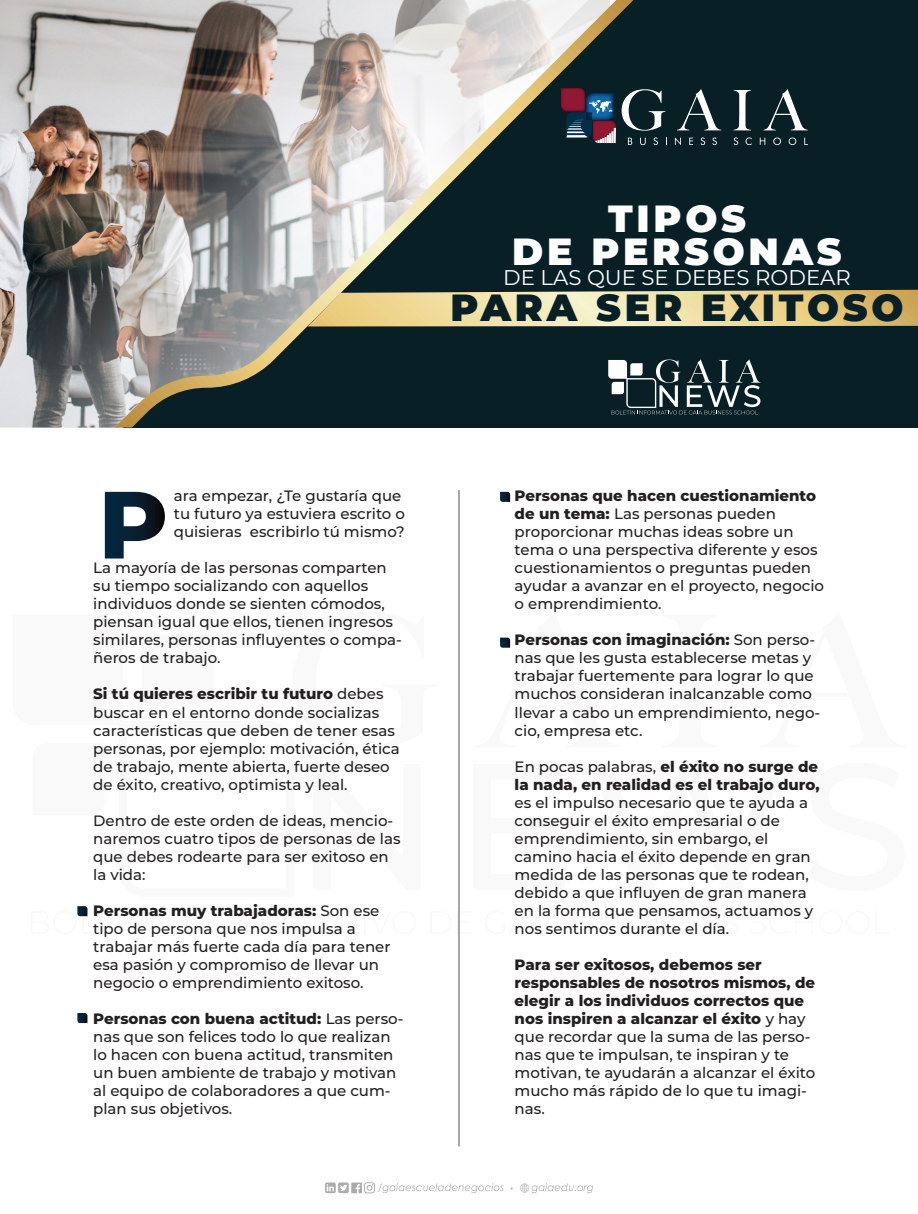
<style>
.page{position:relative;width:918px;height:1214px;background:#fff}
.page>*{position:absolute;margin:0;border:0;box-sizing:border-box;transform-origin:0 0}
.t1{font:900 37.8px/33px "Montserrat";letter-spacing:.1em;color:#fff;text-align:center}
.t2{font:900 37.8px "Montserrat";letter-spacing:.1em;color:#081f26}
.t3{font:21.3px "Montserrat";color:#fff}
.t4{font:500 15px/18px "Montserrat";color:#231f20}
.t5{font:800 15px/18px "Montserrat";color:#231f20}
.s1{font-weight:800}
.s2{font-weight:500}
</style>
<div class="page">
<svg style="left:458px;top:910px;width:1px;height:23px"></svg>
<hr style="left:535px;top:910px;width:2px;height:23px;background:#cdcdcd">
<hr style="left:646px;top:910px;width:2px;height:23px;background:#cdcdcd">
<hr style="left:459px;top:490px;width:1px;height:655px;background:#504f4f">
<svg style="left:77px;top:906px;width:11px;height:11px"></svg>
<svg style="left:77px;top:1013px;width:10px;height:9px"></svg>
<svg style="left:500px;top:491px;width:10px;height:11px"></svg>
<svg style="left:500px;top:637px;width:11px;height:11px"></svg>
<svg style="left:520px;top:1183px;width:73px;height:9px"></svg>
<svg style="left:325px;top:1182px;width:179px;height:10px"></svg>
<svg style="left:105px;top:491px;width:60px;height:67px"></svg>
<div style="left:0;top:0;width:918px;height:427px;background:#081f26"></div>
<svg style="left:0;top:0;width:808px;height:427px"></svg>
<svg style="left:115px;top:0;width:518px;height:427px"></svg>
<svg style="left:561px;top:88px;width:55px;height:55px"></svg>
<svg style="left:622px;top:89px;width:43px;height:42px"></svg>
<svg style="left:677px;top:89px;width:44px;height:41px"></svg>
<svg style="left:734px;top:90px;width:17px;height:40px"></svg>
<svg style="left:764px;top:89px;width:44px;height:41px"></svg>
<svg style="left:628px;top:138px;width:4px;height:7px"></svg>
<svg style="left:640px;top:138px;width:6px;height:7px"></svg>
<svg style="left:654px;top:137px;width:4px;height:8px"></svg>
<svg style="left:675px;top:137px;width:6px;height:8px"></svg>
<svg style="left:689px;top:138px;width:4px;height:7px"></svg>
<svg style="left:701px;top:137px;width:4px;height:8px"></svg>
<svg style="left:712px;top:137px;width:5px;height:8px"></svg>
<svg style="left:734px;top:137px;width:4px;height:8px"></svg>
<svg style="left:746px;top:137px;width:6px;height:8px"></svg>
<svg style="left:760px;top:138px;width:5px;height:7px"></svg>
<svg style="left:773px;top:137px;width:8px;height:8px"></svg>
<svg style="left:789px;top:137px;width:7px;height:8px"></svg>
<svg style="left:804px;top:138px;width:4px;height:7px"></svg>
<svg style="left:308px;top:290px;width:610px;height:36px;background:#e4d195"></svg>
<svg style="left:608px;top:359px;width:153px;height:55px"></svg>
<h1 class="t1" style="left:512px;top:199px;width:331px">TIPOS<br>DE PERSONAS</h1>
<h2 class="t3" style="left:503px;top:262px;width:349px">DE LAS QUE SE DEBES RODEAR</h2>
<h1 class="t2" style="left:451px;top:279px;width:454px">PARA SER EXITOSO</h1>
<p class="t4" style="left:174px;top:486px;width:233px">ara empezar, ¿Te gustaría que tu futuro ya estuviera escrito o quisieras escribirlo tú mismo?</p>
<p class="t4" style="left:93px;top:558px;width:310px">La mayoría de las personas comparten su tiempo socializando con aquellos individuos donde se sienten cómodos, piensan igual que ellos, tienen ingresos similares, personas influyentes o compa&shy;ñeros de trabajo.</p>
<p class="t4" style="left:93px;top:684px;width:308px"><span class="s1">Si tú quieres escribir tu futuro</span> debes buscar en el entorno donde socializas características que deben de tener esas personas, por ejemplo: motivación, ética de trabajo, mente abierta, fuerte deseo de éxito, creativo, optimista y leal.</p>
<p class="t4" style="left:93px;top:810px;width:309px">Dentro de este orden de ideas, mencio&shy;naremos cuatro tipos de personas de las que debes rodearte para ser exitoso en la vida:</p>
<p class="t4" style="left:93px;top:900px;width:299px"><span class="s1">Personas muy trabajadoras:</span> Son ese tipo de persona que nos impulsa a trabajar más fuerte cada día para tener esa pasión y compromiso de llevar un negocio o emprendimiento exitoso.</p>
<p class="t4" style="left:93px;top:1008px;width:312px"><span class="s1">Personas con buena actitud:</span> Las perso&shy;nas que son felices todo lo que realizan lo hacen con buena actitud, transmiten un buen ambiente de trabajo y motivan al equipo de colaboradores a que cum&shy;plan sus objetivos.</p>
<p class="t4" style="left:515px;top:486px;width:311px"><span class="s1">Personas que hacen cuestionamiento de un tema:</span> Las personas pueden proporcionar muchas ideas sobre un tema o una perspectiva diferente y esos cuestionamientos o preguntas pueden ayudar a avanzar en el proyecto, negocio o emprendimiento.</p>
<p class="t4" style="left:515px;top:630px;width:307px"><span class="s1">Personas con imaginación:</span> Son perso&shy;nas que les gusta establecerse metas y trabajar fuertemente para lograr lo que muchos consideran inalcanzable como llevar a cabo un emprendimiento, nego&shy;cio, empresa etc.</p>
<p class="t5" style="left:515px;top:756px;width:306px"><span class="s2">En pocas palabras,</span> el éxito no surge de la nada, en realidad es el trabajo duro,</p>
<p class="t4" style="left:515px;top:792px;width:300px">es el impulso necesario que te ayuda a conseguir el éxito empresarial o de emprendimiento, sin embargo, el camino hacia el éxito depende en gran medida de las personas que te rodean, debido a que influyen de gran manera en la forma que pensamos, actuamos y nos sentimos durante el día.</p>
<p class="t4" style="left:515px;top:954px;width:302px"><span class="s1">Para ser exitosos, debemos ser responsables de nosotros mismos, de elegir a los individuos correctos que nos inspiren a alcanzar el éxito</span> y hay que recordar que la suma de las perso&shy;nas que te impulsan, te inspiran y te motivan, te ayudarán a alcanzar el éxito mucho más rápido de lo que tu imagi&shy;nas.</p>
</div>
